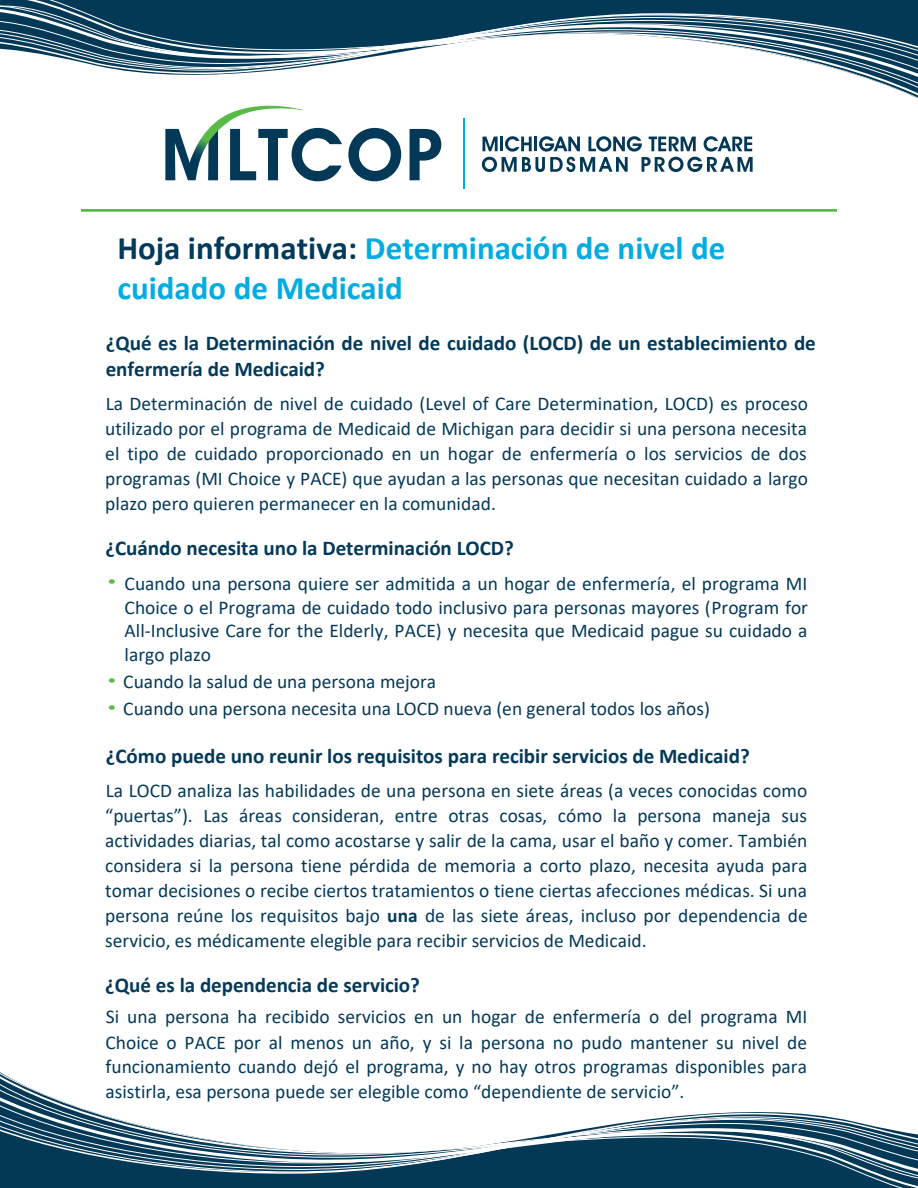
<style>
.page{position:relative;width:918px;height:1188px;background:#fff}
.page>*{position:absolute;margin:0;border:0;box-sizing:border-box;transform-origin:0 0}
.t1{font:700 33px/40.3px "Calibri";color:#00ace1}
.t2{font:700 21px/25.7px "Calibri";color:#033959}
.t3{font:19.5px/25px "Calibri";color:#033959;text-align:justify}
.s1{color:#033959}
.s2{font-family:"Arial";font-size:18px;color:#5bba47}
.s3{font-weight:700}
</style>
<div class="page">
<div style="left:0;top:1178px;width:918px;height:10px;background:#033857"></div>
<hr style="left:0;top:1174px;width:918px;height:4px;background:#033857">
<svg style="left:0;top:1072px;width:918px;height:102px"></svg>
<div style="left:0;top:0;width:918px;height:9px;background:#033857"></div>
<hr style="left:0;top:9px;width:918px;height:4px;background:#033857">
<svg style="left:0;top:13px;width:918px;height:86px"></svg>
<svg style="left:482px;top:136px;width:271px;height:36px"></svg>
<svg style="left:348px;top:128px;width:53px;height:53px"></svg>
<svg style="left:410px;top:129px;width:31px;height:51px"></svg>
<svg style="left:165px;top:105px;width:177px;height:76px"></svg>
<hr style="left:463px;top:118px;width:2px;height:71px;background:#00ade3">
<hr style="left:81px;top:209px;width:756px;height:3px;background:#59ba47">
<p class="t1" style="left:117px;top:227px;width:610px"><span class="s1">Hoja informativa:</span> Determinación de nivel de cuidado de Medicaid</p>
<p class="t2" style="left:106px;top:330px;width:712px">¿Qué es la Determinación de nivel de cuidado (LOCD) de un establecimiento de enfermería de Medicaid?</p>
<p class="t3" style="left:105px;top:391px;width:704px">La Determinación de nivel de cuidado (Level of Care Determination, LOCD) es proceso utilizado por el programa de Medicaid de Michigan para decidir si una persona necesita el tipo de cuidado proporcionado en un hogar de enfermería o los servicios de dos programas (MI Choice y PACE) que ayudan a las personas que necesitan cuidado a largo plazo pero quieren permanecer en la comunidad.</p>
<p class="t2" style="left:105px;top:535px;width:410px">¿Cuándo necesita uno la Determinación LOCD?</p>
<p class="t3" style="left:125px;top:571px;width:685px;line-height:23.9px;text-indent:-17px"><span class="s2">•</span> Cuando una persona quiere ser admitida a un hogar de enfermería, el programa MI Choice o el Programa de cuidado todo inclusivo para personas mayores (Program for All-Inclusive Care for the Elderly, PACE) y necesita que Medicaid pague su cuidado a largo plazo</p>
<p class="t3" style="left:108px;top:669px;width:330px"><span class="s2">•</span> Cuando la salud de una persona mejora</p>
<p class="t3" style="left:108px;top:696px;width:604px"><span class="s2">•</span> Cuando una persona necesita una LOCD nueva (en general todos los años)</p>
<p class="t2" style="left:106px;top:743px;width:646px">¿Cómo puede uno reunir los requisitos para recibir servicios de Medicaid?</p>
<p class="t3" style="left:105px;top:778px;width:704px">La LOCD analiza las habilidades de una persona en siete áreas (a veces conocidas como “puertas”). Las áreas consideran, entre otras cosas, cómo la persona maneja sus actividades diarias, tal como acostarse y salir de la cama, usar el baño y comer. También considera si la persona tiene pérdida de memoria a corto plazo, necesita ayuda para tomar decisiones o recibe ciertos tratamientos o tiene ciertas afecciones médicas. Si una persona reúne los requisitos bajo <span class="s3">una</span> de las siete áreas, incluso por dependencia de servicio, es médicamente elegible para recibir servicios de Medicaid.</p>
<p class="t2" style="left:105px;top:972px;width:316px">¿Qué es la dependencia de servicio?</p>
<p class="t3" style="left:106px;top:1004px;width:703px">Si una persona ha recibido servicios en un hogar de enfermería o del programa MI Choice o PACE por al menos un año, y si la persona no pudo mantener su nivel de funcionamiento cuando dejó el programa, y no hay otros programas disponibles para asistirla, esa persona puede ser elegible como “dependiente de servicio”.</p>
</div>
